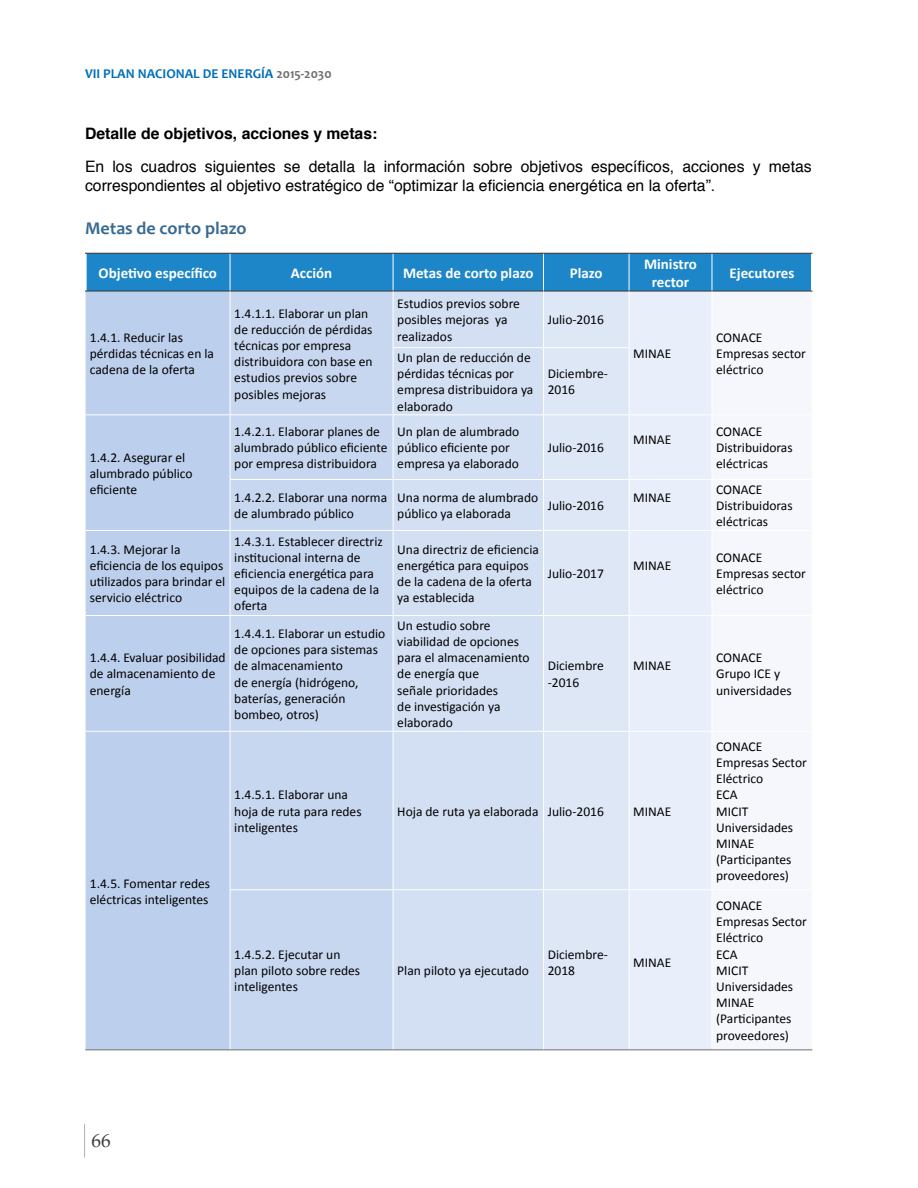
<style>
.page{position:relative;width:918px;height:1188px;background:#fff}
.page>*{position:absolute;margin:0;border:0;box-sizing:border-box;transform-origin:0 0}
.t1{font:19.2px "Book Antiqua";color:#3c3c3b}
.t2{font:700 18px "Candara";color:#396b92}
.t3{font:15.75px/19.5px "Helvetica";color:#000}
.t4{font:700 15.75px "Helvetica";color:#000}
.t5{font:700 15px/18px "Calibri";color:#fff;text-align:center}
.t6{font:13.5px/16.2px "Calibri";color:#000}
.t7{font:700 13.5px "Candara";color:#006eb8}
.s1{color:#706f6f}
</style>
<div class="page">
<hr style="left:84px;top:1124px;width:1px;height:34px;background:#b3b2b2">
<div style="left:87px;top:254px;width:724px;height:37px;background:#1c86c8"></div>
<div style="left:86px;top:292px;width:144px;height:757px;background:#bccfec"></div>
<div style="left:231px;top:292px;width:162px;height:757px;background:#c8d7f0"></div>
<div style="left:394px;top:292px;width:149px;height:757px;background:#d3dff3"></div>
<div style="left:544px;top:292px;width:85px;height:757px;background:#dee7f6"></div>
<div style="left:629px;top:292px;width:83px;height:757px;background:#e9effa"></div>
<hr style="left:85px;top:253px;width:145px;height:1px;background:#3c3c3b">
<hr style="left:230px;top:253px;width:163px;height:1px;background:#3c3c3b">
<hr style="left:393px;top:253px;width:151px;height:1px;background:#3c3c3b">
<hr style="left:544px;top:253px;width:85px;height:1px;background:#3c3c3b">
<hr style="left:629px;top:253px;width:83px;height:1px;background:#3c3c3b">
<hr style="left:712px;top:253px;width:101px;height:1px;background:#3c3c3b">
<hr style="left:230px;top:254px;width:1px;height:37px;background:#fff">
<hr style="left:393px;top:254px;width:1px;height:37px;background:#fff">
<hr style="left:543px;top:254px;width:1px;height:37px;background:#fff">
<hr style="left:629px;top:254px;width:1px;height:37px;background:#fff">
<hr style="left:712px;top:254px;width:1px;height:37px;background:#fff">
<hr style="left:85px;top:291px;width:145px;height:1px;background:#3c3c3b">
<hr style="left:230px;top:291px;width:163px;height:1px;background:#3c3c3b">
<hr style="left:393px;top:291px;width:151px;height:1px;background:#3c3c3b">
<hr style="left:544px;top:291px;width:85px;height:1px;background:#3c3c3b">
<hr style="left:629px;top:291px;width:83px;height:1px;background:#3c3c3b">
<hr style="left:712px;top:291px;width:101px;height:1px;background:#3c3c3b">
<hr style="left:230px;top:291px;width:1px;height:57px;background:#fff">
<hr style="left:393px;top:291px;width:1px;height:56px;background:#fff">
<hr style="left:543px;top:291px;width:1px;height:56px;background:#fff">
<hr style="left:629px;top:291px;width:1px;height:56px;background:#fff">
<hr style="left:712px;top:291px;width:1px;height:57px;background:#fff">
<hr style="left:393px;top:347px;width:151px;height:1px;background:#fff">
<hr style="left:544px;top:347px;width:85px;height:1px;background:#fff">
<hr style="left:629px;top:348px;width:1px;height:66px;background:#fff">
<hr style="left:86px;top:414px;width:144px;height:1px;background:#fff">
<hr style="left:230px;top:414px;width:163px;height:1px;background:#fff">
<hr style="left:393px;top:414px;width:151px;height:1px;background:#fff">
<hr style="left:544px;top:414px;width:85px;height:1px;background:#fff">
<hr style="left:629px;top:414px;width:83px;height:1px;background:#fff">
<hr style="left:629px;top:415px;width:1px;height:64px;background:#fff">
<hr style="left:230px;top:479px;width:163px;height:1px;background:#fff">
<hr style="left:393px;top:479px;width:151px;height:1px;background:#fff">
<hr style="left:544px;top:479px;width:85px;height:1px;background:#fff">
<hr style="left:629px;top:479px;width:83px;height:1px;background:#fff">
<hr style="left:629px;top:480px;width:1px;height:50px;background:#fff">
<hr style="left:86px;top:530px;width:144px;height:1px;background:#fff">
<hr style="left:230px;top:530px;width:163px;height:1px;background:#fff">
<hr style="left:393px;top:530px;width:151px;height:1px;background:#fff">
<hr style="left:544px;top:530px;width:85px;height:1px;background:#fff">
<hr style="left:629px;top:530px;width:83px;height:1px;background:#fff">
<hr style="left:629px;top:531px;width:1px;height:84px;background:#fff">
<hr style="left:86px;top:615px;width:144px;height:1px;background:#fff">
<hr style="left:230px;top:615px;width:163px;height:1px;background:#fff">
<hr style="left:393px;top:615px;width:151px;height:1px;background:#fff">
<hr style="left:544px;top:615px;width:85px;height:1px;background:#fff">
<hr style="left:629px;top:615px;width:83px;height:1px;background:#fff">
<hr style="left:629px;top:616px;width:1px;height:115px;background:#fff">
<hr style="left:86px;top:731px;width:144px;height:1px;background:#fff">
<hr style="left:230px;top:731px;width:163px;height:1px;background:#fff">
<hr style="left:393px;top:731px;width:151px;height:1px;background:#fff">
<hr style="left:544px;top:731px;width:85px;height:1px;background:#fff">
<hr style="left:629px;top:731px;width:83px;height:1px;background:#fff">
<hr style="left:629px;top:732px;width:1px;height:157px;background:#fff">
<hr style="left:230px;top:889px;width:163px;height:1px;background:#fff">
<hr style="left:393px;top:889px;width:151px;height:1px;background:#fff">
<hr style="left:544px;top:889px;width:85px;height:1px;background:#fff">
<hr style="left:629px;top:889px;width:83px;height:1px;background:#fff">
<hr style="left:629px;top:890px;width:1px;height:159px;background:#fff">
<hr style="left:85px;top:1049px;width:145px;height:1px;background:#706f6f">
<hr style="left:230px;top:1049px;width:163px;height:1px;background:#706f6f">
<hr style="left:393px;top:1049px;width:151px;height:1px;background:#706f6f">
<hr style="left:544px;top:1049px;width:85px;height:1px;background:#706f6f">
<hr style="left:629px;top:1049px;width:83px;height:1px;background:#706f6f">
<hr style="left:712px;top:1049px;width:100px;height:1px;background:#706f6f">
<p class="t7" style="left:85px;top:65px;width:248px">VII PLAN NACIONAL DE ENERGÍA <span class="s1">2015-2030</span></p>
<p class="t4" style="left:85px;top:121px;width:294px">Detalle de objetivos, acciones y metas:</p>
<p class="t3" style="left:85px;top:157px;width:728px">En los cuadros siguientes se detalla la información sobre objetivos específicos, acciones y metas correspondientes al objetivo estratégico de “optimizar la eficiencia energética en la oferta”.</p>
<h2 class="t2" style="left:85px;top:217px;width:163px">Metas de corto plazo</h2>
<p class="t5" style="left:99px;top:264px;width:120px">Objetivo específico</p>
<p class="t5" style="left:291px;top:264px;width:43px">Acción</p>
<p class="t5" style="left:403px;top:264px;width:132px">Metas de corto plazo</p>
<p class="t5" style="left:570px;top:264px;width:34px">Plazo</p>
<p class="t5" style="left:644px;top:255px;width:54px">Ministro rector</p>
<p class="t5" style="left:730px;top:264px;width:66px">Ejecutores</p>
<p class="t6" style="left:90px;top:329px;width:126px">1.4.1. Reducir las pérdidas técnicas en la cadena de la oferta</p>
<p class="t6" style="left:90px;top:449px;width:104px">1.4.2. Asegurar el alumbrado público eficiente</p>
<p class="t6" style="left:234px;top:305px;width:140px">1.4.1.1. Elaborar un plan de reducción de pérdidas técnicas por empresa distribuidora con base en estudios previos sobre posibles mejoras</p>
<p class="t6" style="left:397px;top:296px;width:124px">Estudios previos sobre posibles mejoras ya realizados</p>
<p class="t6" style="left:397px;top:349px;width:138px">Un plan de reducción de pérdidas técnicas por empresa distribuidora ya elaborado</p>
<p class="t6" style="left:234px;top:423px;width:155px">1.4.2.1. Elaborar planes de alumbrado público eficiente por empresa distribuidora</p>
<p class="t6" style="left:397px;top:423px;width:124px">Un plan de alumbrado público eficiente por empresa ya elaborado</p>
<p class="t6" style="left:548px;top:312px;width:58px">Julio-2016</p>
<p class="t6" style="left:548px;top:366px;width:62px">Diciembre-<br>2016</p>
<p class="t6" style="left:548px;top:440px;width:58px">Julio-2016</p>
<p class="t6" style="left:234px;top:489px;width:154px">1.4.2.2. Elaborar una norma de alumbrado público</p>
<p class="t6" style="left:397px;top:489px;width:142px">Una norma de alumbrado público ya elaborada</p>
<p class="t6" style="left:548px;top:497px;width:58px">Julio-2016</p>
<p class="t6" style="left:90px;top:541px;width:137px">1.4.3. Mejorar la eficiencia de los equipos utilizados para brindar el servicio eléctrico</p>
<p class="t6" style="left:234px;top:533px;width:150px">1.4.3.1. Establecer directriz institucional interna de eficiencia energética para equipos de la cadena de la oferta</p>
<p class="t6" style="left:397px;top:541px;width:143px">Una directriz de eficiencia energética para equipos de la cadena de la oferta ya establecida</p>
<p class="t6" style="left:548px;top:566px;width:58px">Julio-2017</p>
<p class="t6" style="left:633px;top:345px;width:40px">MINAE</p>
<p class="t6" style="left:716px;top:329px;width:91px">CONACE<br>Empresas sector eléctrico</p>
<p class="t6" style="left:633px;top:432px;width:40px">MINAE</p>
<p class="t6" style="left:716px;top:423px;width:78px">CONACE<br>Distribuidoras eléctricas</p>
<p class="t6" style="left:633px;top:489px;width:40px">MINAE</p>
<p class="t6" style="left:716px;top:481px;width:78px">CONACE<br>Distribuidoras eléctricas</p>
<p class="t6" style="left:633px;top:557px;width:40px">MINAE</p>
<p class="t6" style="left:716px;top:549px;width:91px">CONACE<br>Empresas sector eléctrico</p>
<p class="t6" style="left:90px;top:650px;width:137px">1.4.4. Evaluar posibilidad de almacenamiento de energía</p>
<p class="t6" style="left:90px;top:875px;width:122px">1.4.5. Fomentar redes eléctricas inteligentes</p>
<p class="t6" style="left:234px;top:625px;width:153px">1.4.4.1. Elaborar un estudio de opciones para sistemas de almacenamiento<br>de energía (hidrógeno, baterías, generación bombeo, otros)</p>
<p class="t6" style="left:397px;top:617px;width:134px">Un estudio sobre viabilidad de opciones para el almacenamiento de energía que<br>señale prioridades<br>de investigación ya elaborado</p>
<p class="t6" style="left:548px;top:658px;width:58px">Diciembre -2016</p>
<p class="t6" style="left:633px;top:658px;width:40px">MINAE</p>
<p class="t6" style="left:716px;top:650px;width:77px">CONACE<br>Grupo ICE y universidades</p>
<p class="t6" style="left:234px;top:787px;width:129px">1.4.5.1. Elaborar una hoja de ruta para redes inteligentes</p>
<p class="t6" style="left:397px;top:803px;width:208px">Hoja de ruta ya elaborada Julio-2016</p>
<p class="t6" style="left:633px;top:803px;width:40px">MINAE</p>
<p class="t6" style="left:234px;top:946px;width:127px">1.4.5.2. Ejecutar un plan piloto sobre redes inteligentes</p>
<p class="t6" style="left:397px;top:962px;width:133px">Plan piloto ya ejecutado</p>
<p class="t6" style="left:548px;top:946px;width:62px">Diciembre-<br>2018</p>
<p class="t6" style="left:633px;top:954px;width:40px">MINAE</p>
<p class="t6" style="left:716px;top:738px;width:92px">CONACE<br>Empresas Sector<br>Eléctrico<br>ECA<br>MICIT<br>Universidades<br>MINAE (Participantes proveedores)</p>
<p class="t6" style="left:716px;top:898px;width:92px">CONACE<br>Empresas Sector<br>Eléctrico<br>ECA<br>MICIT<br>Universidades<br>MINAE (Participantes proveedores)</p>
<h1 class="t1" style="left:91px;top:1129px;width:21px">66</h1>
</div>
